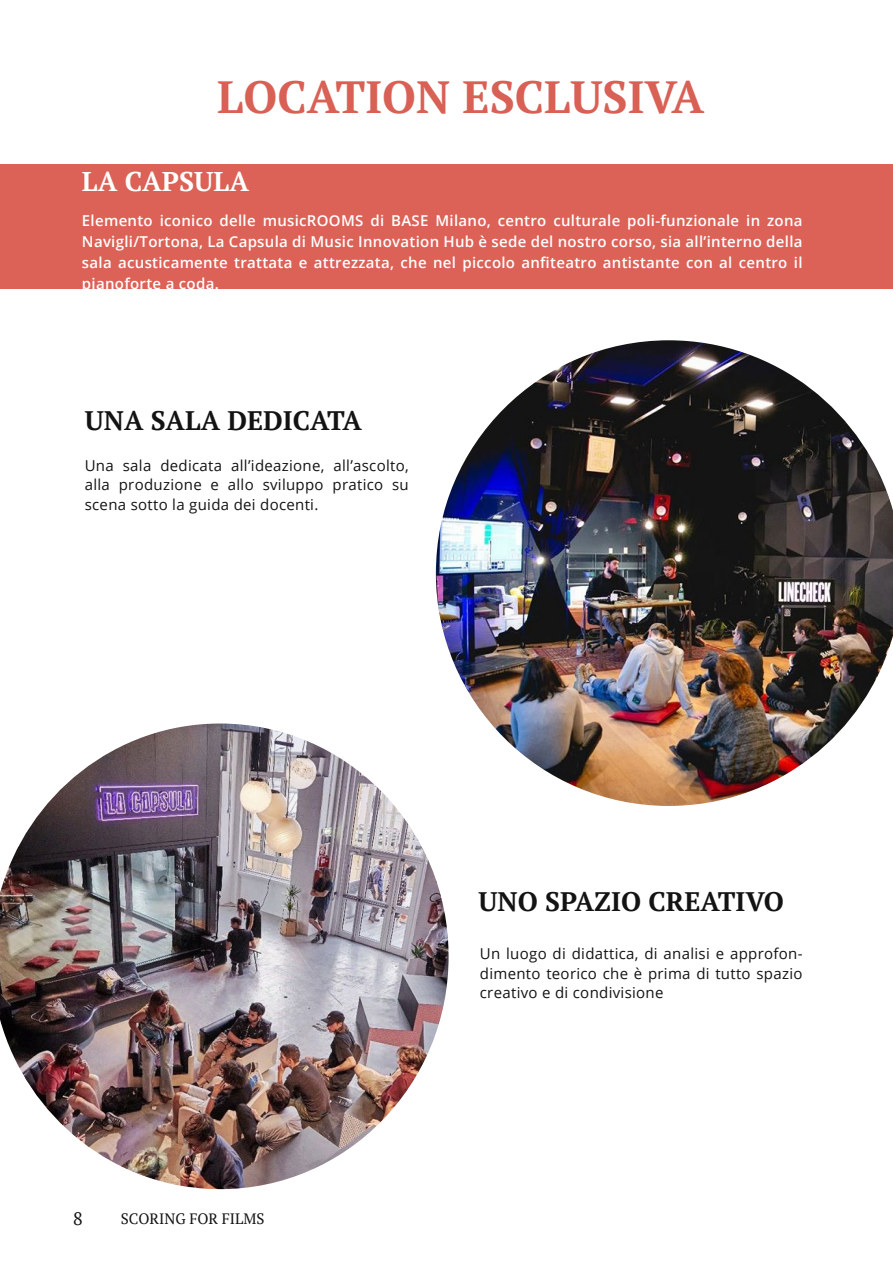
<style>
.page{position:relative;width:893px;height:1263px;background:#fff}
.page>*{position:absolute;margin:0;border:0;box-sizing:border-box;transform-origin:0 0}
.t1{font:700 45px "PT Serif";color:#d86055}
.t2{font:700 27px "PT Serif";color:#fff}
.t3{font:700 26.7px "PT Serif";color:#131313}
.t4{font:18px "PT Serif";color:#131313}
.t5{font:600 15px/21px "Open Sans";letter-spacing:.02em;color:#fff;text-align:justify}
.t6{font:15px/19.5px "Open Sans";letter-spacing:.02em;color:#131313;text-align:justify}
.t7{font:15px "PT Serif";color:#131313}
</style>
<div class="page">
<img style="left:436px;top:340px;width:457px;height:466px">
<img style="left:0;top:723px;width:449px;height:466px">
<div style="left:0;top:165px;width:893px;height:124px;background:#dc6156"></div>
<h1 class="t1" style="left:217px;top:68px;width:489px">LOCATION ESCLUSIVA</h1>
<h2 class="t2" style="left:82px;top:163px;width:169px">LA CAPSULA</h2>
<p class="t5" style="left:82px;top:210px;width:722px">Elemento iconico delle musicROOMS di BASE Milano, centro culturale poli-funzionale in zona Navigli/Tortona, La Capsula di Music Innovation Hub è sede del nostro corso, sia all’interno della sala acusticamente trattata e attrezzata, che nel piccolo anfiteatro antistante con al centro il pianoforte a coda.</p>
<h3 class="t3" style="left:85px;top:403px;width:279px">UNA SALA DEDICATA</h3>
<p class="t6" style="left:85px;top:455px;width:326px">Una sala dedicata all’ideazione, all’ascolto, alla produzione e allo sviluppo pratico su scena sotto la guida dei docenti.</p>
<p class="t4" style="left:73px;top:1206px;width:11px">8</p>
<p class="t7" style="left:121px;top:1209px;width:145px">SCORING FOR FILMS</p>
<h3 class="t3" style="left:478px;top:884px;width:307px">UNO SPAZIO CREATIVO</h3>
<p class="t6" style="left:480px;top:944px;width:324px">Un luogo di didattica, di analisi e approfon&shy;dimento teorico che è prima di tutto spazio creativo e di condivisione</p>
</div>
